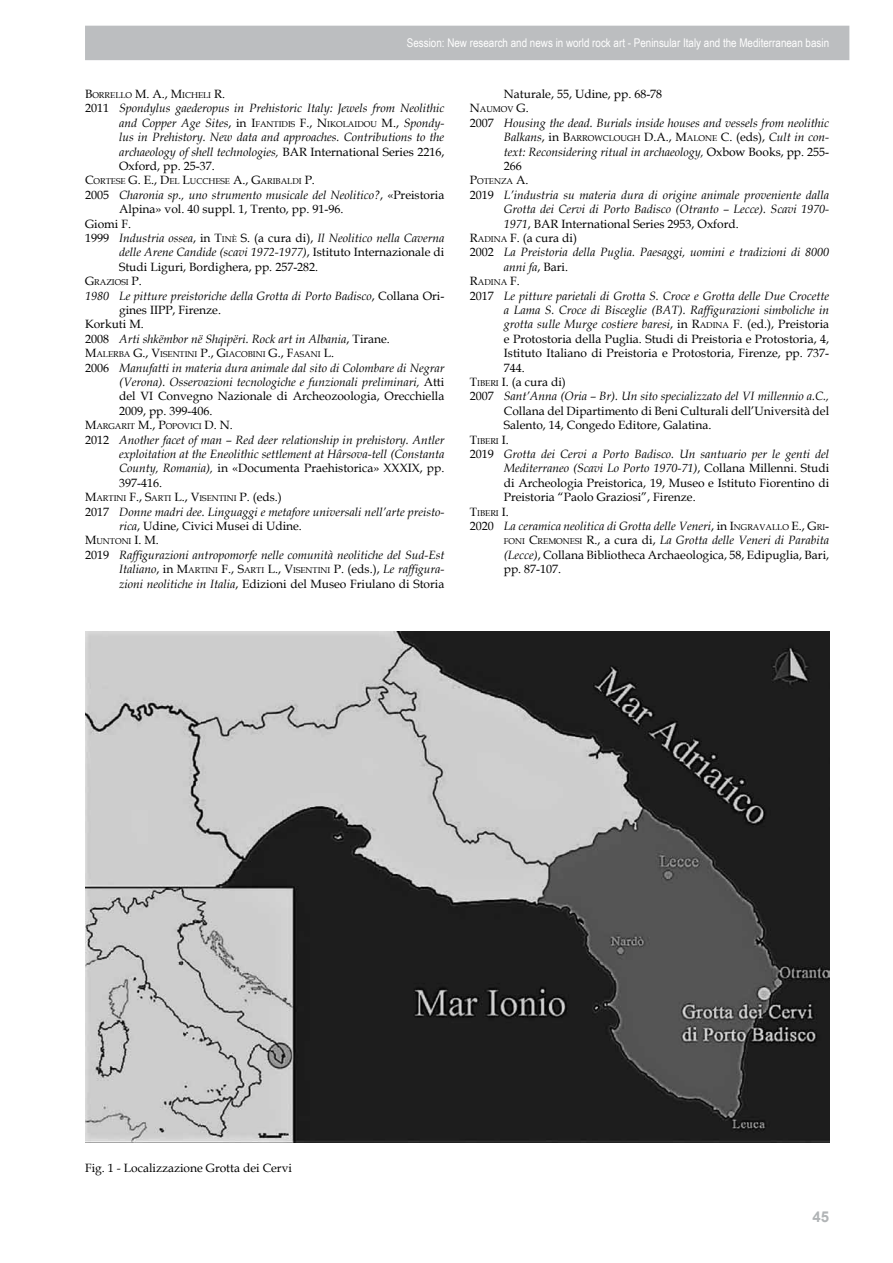
<style>
.page{position:relative;width:893px;height:1263px;background:#fff}
.page>*{position:absolute;margin:0;border:0;box-sizing:border-box;transform-origin:0 0}
.t1{font:700 15px "Arial";color:#b1b4b6}
.t2{font:italic 12px/14.4px "Book Antiqua";color:#000;text-align:justify}
.t3{font:12px/14.4px "Book Antiqua";color:#000;text-align:justify}
.t4{font:12px "Arial Narrow";color:#fff}
.t5{font:8.4px "Book Antiqua";color:#000}
.s1{font-size:12px}
.s2{font-style:normal}
.s3{font-style:normal;font-size:8.4px}
.s4{font-style:italic}
.s5{font-style:inherit}
.s6{font-size:8.4px}
</style>
<div class="page">
<div style="left:85px;top:26px;width:764px;height:34px;background:#bcbec0"></div>
<img style="left:85px;top:631px;width:744px;height:511px">
<p class="t4" style="left:407px;top:34px;width:424px">Session: New research and news in world rock art - Peninsular Italy and the Mediterranean basin</p>
<p class="t5" style="left:85px;top:89px;width:142px"><span class="s1">B</span>ORRELLO <span class="s1">M. A., M</span>ICHELI <span class="s1">R.</span></p>
<p class="t2" style="left:119px;top:101px;width:327px;text-indent:-34px"><span class="s2">2011</span> Spondylus gaederopus in Prehistoric Italy: Jewels from Neolithic and Copper Age Sites<span class="s2">, in</span> <span class="s2">I</span><span class="s3">FANTIDIS</span> <span class="s2">F., N</span><span class="s3">IKOLAIDOU</span> <span class="s2">M.,</span> Spondy&shy;lus in Prehistory. New data and approaches. Contributions to the archaeology of shell technologies, <span class="s2">BAR International Series 2216, Oxford, pp. 25-37.</span></p>
<p class="t5" style="left:85px;top:176px;width:231px"><span class="s1">C</span>ORTESE <span class="s1">G. E., D</span>EL <span class="s1">L</span>UCCHESE <span class="s1">A., G</span>ARIBALDI <span class="s1">P.</span></p>
<p class="t2" style="left:85px;top:187px;width:361px"><span class="s2">2005</span> Charonia sp., uno strumento musicale del Neolitico?<span class="s2">, «Preistoria</span></p>
<p class="t3" style="left:119px;top:202px;width:226px">Alpina» vol. 40 suppl. 1, Trento, pp. 91-96.</p>
<p class="t3" style="left:85px;top:216px;width:47px">Giomi F.</p>
<p class="t2" style="left:85px;top:230px;width:361px"><span class="s2">1999</span> Industria ossea<span class="s2">, in</span> <span class="s2">T</span><span class="s3">INÈ</span> <span class="s2">S</span><span class="s2">. (a cura di),</span> Il Neolitico nella Caverna</p>
<p class="t2" style="left:119px;top:245px;width:327px">delle Arene Candide (scavi 1972-1977)<span class="s2">, Istituto Internazionale di</span></p>
<p class="t3" style="left:119px;top:259px;width:201px">Studi Liguri, Bordighera, pp. 257-282.</p>
<p class="t5" style="left:85px;top:277px;width:58px"><span class="s1">G</span>RAZIOSI <span class="s1">P.</span></p>
<p class="t2" style="left:85px;top:288px;width:361px">1980 Le pitture preistoriche della Grotta di Porto Badisco<span class="s2">, Collana Ori-</span></p>
<p class="t3" style="left:119px;top:302px;width:103px">gines IIPP, Firenze.</p>
<p class="t3" style="left:85px;top:317px;width:60px">Korkuti M.</p>
<p class="t2" style="left:85px;top:331px;width:306px"><span class="s2">2008</span> Arti shkëmbor në Shqipëri. Rock art in Albania<span class="s2">, Tirane.</span></p>
<p class="t5" style="left:85px;top:349px;width:250px"><span class="s1">M</span>ALERBA <span class="s1">G., V</span>ISENTINI <span class="s1">P., G</span>IACOBINI <span class="s1">G., F</span>ASANI <span class="s1">L.</span></p>
<p class="t2" style="left:119px;top:360px;width:327px;text-indent:-34px"><span class="s2">2006</span> Manufatti in materia dura animale dal sito di Colombare di Negrar (Verona). Osservazioni tecnologiche e funzionali preliminari, <span class="s2">Atti del VI Convegno Nazionale di Archeozoologia, Orecchiella 2009, pp. 399-406.</span></p>
<p class="t5" style="left:85px;top:421px;width:149px"><span class="s1">M</span>ARGARIT <span class="s1">M., P</span>OPOVICI <span class="s1">D. N.</span></p>
<p class="t2" style="left:119px;top:432px;width:327px;text-indent:-34px"><span class="s2">2012</span> Another facet of man – Red deer relationship in prehistory. Antler exploitation at the Eneolithic settlement at Hârsova-tell (Constanta County, Romania), <span class="s2">in «Documenta Praehistorica» XXXIX, pp.<br>397-416.</span></p>
<p class="t5" style="left:85px;top:493px;width:198px"><span class="s1">M</span>ARTINI <span class="s1">F., S</span>ARTI <span class="s1">L., V</span>ISENTINI <span class="s1">P. (</span><span class="s1">eds.</span><span class="s1">)</span></p>
<p class="t2" style="left:119px;top:504px;width:327px;text-indent:-34px"><span class="s2">2017</span> Donne madri dee. Linguaggi e metafore universali nell’arte preisto&shy;rica<span class="s2">, Udine, Civici Musei di Udine.</span></p>
<p class="t5" style="left:85px;top:536px;width:75px"><span class="s1">M</span>UNTONI <span class="s1">I. M.</span></p>
<p class="t2" style="left:119px;top:547px;width:327px;text-indent:-34px"><span class="s2">2019</span> Raffigurazioni antropomorfe nelle comunità neolitiche del Sud-Est Italiano<span class="s2">, in</span> <span class="s2">M</span><span class="s3">ARTINI</span> <span class="s2">F., S</span><span class="s3">ARTI</span> <span class="s2">L., V</span><span class="s3">ISENTINI</span> <span class="s2">P. (</span><span class="s2">eds.</span><span class="s2">),</span> Le raffigura&shy;zioni neolitiche in Italia<span class="s2">, Edizioni del Museo Friulano di Storia</span></p>
<p class="t3" style="left:504px;top:86px;width:160px">Naturale, 55, Udine, pp. 68-78</p>
<p class="t5" style="left:470px;top:104px;width:60px"><span class="s1">N</span>AUMOV <span class="s1">G.</span></p>
<p class="t2" style="left:504px;top:115px;width:327px;text-indent:-34px"><span class="s2">2007</span> Housing the dead. Burials inside houses and vessels from neolithic Balkans<span class="s2">, in</span> <span class="s2">B</span><span class="s3">ARROWCLOUGH</span> <span class="s2">D.A., M</span><span class="s3">ALONE</span> <span class="s2">C.</span> <span class="s2">(eds),</span> Cult in con&shy;text: Reconsidering ritual in archaeology, <span class="s2">Oxbow Books, pp. 255- 266</span></p>
<p class="t5" style="left:470px;top:176px;width:60px"><span class="s1">P</span>OTENZA <span class="s1">A.</span></p>
<p class="t2" style="left:470px;top:187px;width:361px"><span class="s2">2019</span> L’industria su materia dura di origine animale proveniente dalla</p>
<p class="t2" style="left:504px;top:202px;width:327px">Grotta dei Cervi di Porto Badisco (Otranto – Lecce). Scavi 1970-</p>
<p class="t3" style="left:504px;top:216px;width:236px"><span class="s4">1971</span>, BAR International Series 2953, Oxford.</p>
<p class="t3" style="left:470px;top:230px;width:109px"><span class="s5">R</span><span class="s6">ADINA</span> <span class="s5">F.</span> (a cura di)</p>
<p class="t2" style="left:470px;top:245px;width:361px"><span class="s2">2002</span> La Preistoria della Puglia. Paesaggi, uomini e tradizioni di 8000</p>
<p class="t2" style="left:504px;top:259px;width:66px">anni fa<span class="s2">, Bari.</span></p>
<p class="t5" style="left:470px;top:277px;width:52px"><span class="s1">R</span>ADINA <span class="s1">F.</span></p>
<p class="t2" style="left:470px;top:288px;width:361px"><span class="s2">2017</span> Le pitture parietali di Grotta S. Croce e Grotta delle Due Crocette</p>
<p class="t2" style="left:504px;top:302px;width:327px">a Lama S. Croce di Bisceglie (BAT). Raffigurazioni simboliche in</p>
<p class="t2" style="left:504px;top:317px;width:327px">grotta sulle Murge costiere baresi<span class="s2">, in</span> <span class="s2">R</span><span class="s3">ADINA</span> <span class="s2">F. (ed.), Preistoria</span></p>
<p class="t3" style="left:504px;top:331px;width:327px">e Protostoria della Puglia. Studi di Preistoria e Protostoria, 4,</p>
<p class="t3" style="left:504px;top:346px;width:327px">Istituto Italiano di Preistoria e Protostoria, Firenze, pp. 737-</p>
<p class="t3" style="left:504px;top:360px;width:22px">744.</p>
<p class="t3" style="left:470px;top:374px;width:98px"><span class="s5">T</span><span class="s6">IBERI</span> <span class="s5">I.</span> (a cura di)</p>
<p class="t2" style="left:470px;top:389px;width:361px"><span class="s2">2007</span> Sant’Anna (Oria – Br). Un sito specializzato del VI millennio a.C.,</p>
<p class="t3" style="left:504px;top:403px;width:327px">Collana del Dipartimento di Beni Culturali dell’Università del</p>
<p class="t3" style="left:504px;top:418px;width:209px">Salento, 14, Congedo Editore, Galatina.</p>
<p class="t5" style="left:470px;top:435px;width:40px"><span class="s1">T</span>IBERI <span class="s1">I.</span></p>
<p class="t3" style="left:504px;top:446px;width:327px;text-indent:-34px">2019 <span class="s4">Grotta dei Cervi a Porto Badisco. Un santuario per le genti del Mediterraneo (Scavi Lo Porto 1970-71)</span>, Collana Millenni. Studi di Archeologia Preistorica, 19, Museo e Istituto Fiorentino di Preistoria “Paolo Graziosi”, Firenze.</p>
<p class="t5" style="left:470px;top:507px;width:40px"><span class="s1">T</span>IBERI <span class="s1">I.</span></p>
<p class="t3" style="left:504px;top:518px;width:327px;text-indent:-34px">2020 <span class="s4">La ceramica neolitica di Grotta delle Veneri</span>, in <span class="s5">I</span><span class="s6">NGRAVALLO</span> <span class="s5">E., G</span><span class="s6">RI</span><span class="s5">-</span><span class="s6">FONI</span> <span class="s5">C</span><span class="s6">REMONESI</span> <span class="s5">R.</span>, a cura di, <span class="s4">La Grotta delle Veneri di Parabita (Lecce)</span>, Collana Bibliotheca Archaeologica, 58, Edipuglia, Bari, pp. 87-107.</p>
<p class="t3" style="left:85px;top:1161px;width:208px">Fig. 1 <span class="s4">-</span> Localizzazione Grotta dei Cervi</p>
<p class="t1" style="left:812px;top:1206px;width:18px">45</p>
</div>
